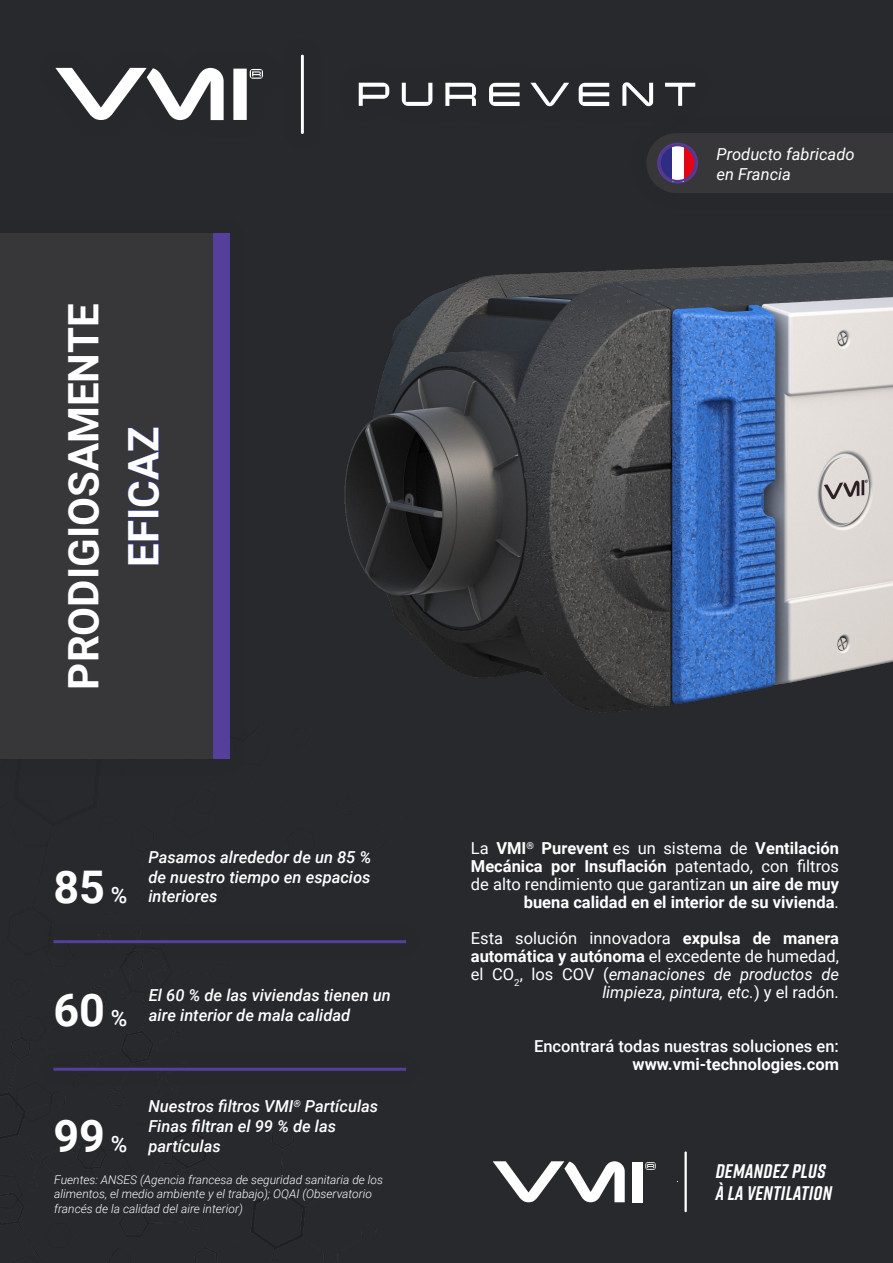
<style>
.page{position:relative;width:893px;height:1263px;background:#28292d}
.page>*{position:absolute;margin:0;border:0;box-sizing:border-box;transform-origin:0 0}
.t1{font:700 45px "Roboto";color:#fff}
.t2{font:700 42px/60px "Roboto";color:#fff;text-align:center}
.t3{font:italic 700 19.65px/22px "Rift";letter-spacing:.02em;color:#fff}
.t4{font:700 16.5px/18px "Roboto";color:#fff;text-align:right}
.t5{font:italic 500 16.5px/19.8px "Roboto";color:#fff}
.t6{font:16.5px/18px "Roboto";color:#fff;text-align:right}
.t7{font:500 16.5px "Roboto";color:#fff}
.t8{font:italic 16.5px/19.8px "Roboto";color:#fff}
.paragraphe{font:italic 300 12px/14.4px "Roboto";color:#fff}
.s1{color:#313a9f}
.s2{font-weight:500;font-size:22.5px}
.s3{font-weight:400}
.s4{font-weight:700}
.s5{font-style:italic}
</style>
<div class="page">
<img style="left:344px;top:260px;width:549px;height:453px">
<div style="left:0;top:234px;width:230px;height:525px;background:#37373a"></div>
<svg style="left:55px;top:55px;width:640px;height:78px"></svg>
<div style="left:214px;top:234px;width:16px;height:525px;background:#54409a"></div>
<hr style="left:53px;top:940px;width:353px;height:3px;background:#54409a">
<hr style="left:53px;top:1068px;width:353px;height:3px;background:#54409a">
<div style="left:623px;top:110px;width:270px;height:106px;background:#27282c"></div>
<svg style="left:647px;top:133px;width:246px;height:60px"></svg>
<svg style="left:493px;top:1161px;width:132px;height:41px"></svg>
<div style="left:632px;top:1162px;width:11px;height:40px;background:#fff"></div>
<svg style="left:645px;top:1162px;width:11px;height:8px"></svg>
<hr style="left:684px;top:1151px;width:3px;height:61px;background:#fff">
<p class="t2" style="left:52px;top:689px;width:388px;rotate:-90deg">PRODIGIOSAMENTE<br><span class="s1">EFICAZ</span></p>
<p class="t1" style="left:53px;top:855px;width:75px">85 <span class="s2">%</span></p>
<p class="t5" style="left:148px;top:846px;width:224px;text-align:justify">Pasamos alrededor de un 85 % de nuestro tiempo en espacios interiores</p>
<p class="t1" style="left:53px;top:978px;width:75px">60 <span class="s2">%</span></p>
<p class="t5" style="left:149px;top:984px;width:243px">El 60 % de las viviendas tienen un aire interior de mala calidad</p>
<p class="t1" style="left:53px;top:1104px;width:75px">99 <span class="s2">%</span></p>
<p class="t5" style="left:148px;top:1096px;width:231px">Nuestros filtros VMI<sup>®</sup> Partículas<br>Finas filtran el 99 % de las partículas</p>
<p class="t8" style="left:717px;top:143px;width:140px">Producto fabricado en Francia</p>
<p class="t4" style="left:471px;top:839px;width:370px"><span class="s3">La</span> VMI<sup>®</sup> Purevent <span class="s3">es un sistema de</span> Ventilación Mecánica por Insuflación <span class="s3">patentado, con filtros de alto rendimiento que garantizan</span> un aire de muy buena calidad en el interior de su vivienda<span class="s3">.</span></p>
<p class="t6" style="left:471px;top:929px;width:370px">Esta solución innovadora <span class="s4">expulsa de manera automática y autónoma</span> el excedente de humedad, el CO<sub>2</sub>, los COV (<span class="s5">emanaciones de productos de limpieza, pintura, etc.</span>) y el radón.</p>
<p class="t7" style="left:534px;top:1035px;width:306px">Encontrará todas nuestras soluciones en:</p>
<p class="t4" style="left:633px;top:1055px;width:208px">www.vmi-technologies.com</p>
<p class="paragraphe" style="left:54px;top:1172px;width:330px">Fuentes: ANSES (Agencia francesa de seguridad sanitaria de los alimentos, el medio ambiente y el trabajo); OQAI (Observatorio francés de la calidad del aire interior)</p>
<p class="t3" style="left:716px;top:1160px;width:118px">DEMANDEZ PLUS<br>À LA VENTILATION</p>
</div>
